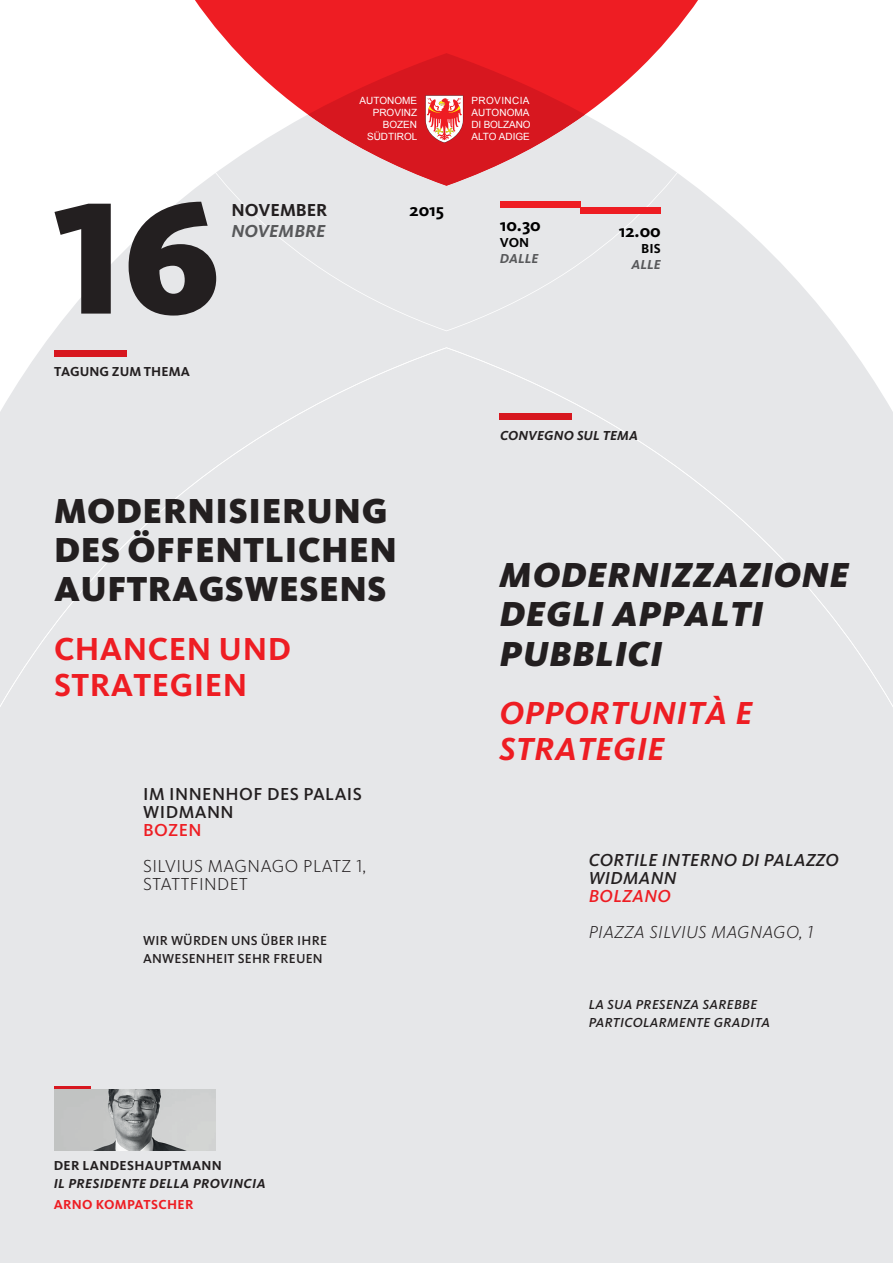
<style>
.page{position:relative;width:893px;height:1263px;background:#fff}
.page>*{position:absolute;margin:0;border:0;box-sizing:border-box;transform-origin:0 0}
.t1{font:900 165px "Kievit OT";color:#231f20}
.t2{font:900 36px/39.3px "Kievit OT";letter-spacing:.015em;color:#231f20}
.t3{font:italic 900 36px/39.3px "Kievit OT";letter-spacing:.015em;color:#231f20}
.t4{font:italic 700 33px/36px "Kievit OT";letter-spacing:.015em;color:#ee1d23}
.t5{font:700 33px/36px "Kievit OT";letter-spacing:.015em;color:#ee1d23}
.t6{font:300 18px/18px "Kievit OT";letter-spacing:.025em;color:#231f20}
.t7{font:italic 500 18px/18px "Kievit OT";letter-spacing:.02em;color:#231f20}
.t8{font:500 18px/18px "Kievit OT";letter-spacing:.025em;color:#231f20}
.t9{font:italic 300 18px "Kievit OT";letter-spacing:.025em;color:#231f20}
.t10{font:700 18px "Kievit OT";color:#000}
.t11{font:700 18px "Kievit OT";color:#231f20}
.t12{font:italic 700 18px "Kievit OT";color:#57585a}
.t13{font:italic 500 18px "Kievit OT";letter-spacing:.025em;color:#ee1d23}
.t14{font:500 18px "Kievit OT";letter-spacing:.025em;color:#ee1d23}
.t15{font:italic 500 13.5px/18px "Kievit OT";letter-spacing:.025em;color:#231f20}
.t16{font:italic 700 13.5px "Kievit OT";letter-spacing:.025em;color:#231f20}
.t17{font:500 13.5px/18px "Kievit OT";letter-spacing:.015em;color:#231f20}
.t18{font:700 13.5px "Kievit OT";letter-spacing:.025em;color:#231f20}
.t19{font:700 13.5px "Kievit OT";letter-spacing:.025em;color:#ee1d23}
.t20{font:italic 700 13.5px "Kievit OT";color:#57585a}
.t21{font:700 13.5px "Kievit OT";color:#000}
.t22{font:9.9px/12px "Arial";color:#fff;text-align:right}
</style>
<div class="page">
<svg style="left:42px;top:275px;width:809px;height:72px;fill:#e6e7e9"></svg>
<div style="left:0;top:347px;width:893px;height:916px;background:#e6e7e9"></div>
<svg style="left:101px;top:0;width:691px;height:331px;fill:#e6e7e9"></svg>
<div style="left:54px;top:350px;width:72px;height:6px;background:#d7171f"></div>
<div style="left:500px;top:414px;width:72px;height:6px;background:#d7171f"></div>
<hr style="left:54px;top:1086px;width:36px;height:3px;background:#d7171f">
<div style="left:500px;top:202px;width:80px;height:6px;background:#ee1d23"></div>
<div style="left:580px;top:208px;width:81px;height:6px;background:#ee1d23"></div>
<svg style="left:308px;top:53px;width:277px;height:133px;background:#e04e54"></svg>
<img style="left:54px;top:1089px;width:161px;height:61px">
<h1 class="t1" style="left:54px;top:159px;width:168px">16</h1>
<h3 class="t11" style="left:232px;top:199px;width:97px">NOVEMBER</h3>
<h3 class="t12" style="left:232px;top:220px;width:95px">NOVEMBRE</h3>
<h3 class="t18" style="left:54px;top:364px;width:137px">TAGUNG ZUM THEMA</h3>
<p class="t22" style="left:360px;top:95px;width:59px">AUTONOME<br>PROVINZ<br>BOZEN<br>SÜDTIROL</p>
<p class="t22" style="left:471px;top:95px;width:61px;text-align:justify">PROVINCIA AUTONOMA DI BOLZANO ALTO ADIGE</p>
<h3 class="t10" style="left:410px;top:199px;width:36px">2015</h3>
<h3 class="t10" style="left:500px;top:214px;width:42px">10.30</h3>
<h3 class="t21" style="left:500px;top:234px;width:31px">VON</h3>
<h3 class="t20" style="left:500px;top:250px;width:40px">DALLE</h3>
<h3 class="t10" style="left:619px;top:220px;width:43px">12.00</h3>
<h3 class="t21" style="left:641px;top:240px;width:21px">BIS</h3>
<h3 class="t20" style="left:631px;top:256px;width:31px">ALLE</h3>
<h3 class="t16" style="left:500px;top:428px;width:139px">CONVEGNO SUL TEMA</h3>
<h2 class="t2" style="left:54px;top:491px;width:345px">MODERNISIERUNG<br>DES ÖFFENTLICHEN<br>AUFTRAGSWESENS</h2>
<h3 class="t5" style="left:54px;top:630px;width:239px">CHANCEN UND<br>STRATEGIEN</h3>
<h2 class="t3" style="left:500px;top:555px;width:351px">MODERNIZZAZIONE<br>DEGLI APPALTI<br>PUBBLICI</h2>
<h3 class="t4" style="left:500px;top:695px;width:255px">OPPORTUNITÀ E<br>STRATEGIE</h3>
<h3 class="t8" style="left:143px;top:785px;width:220px">IM INNENHOF DES PALAIS<br>WIDMANN</h3>
<h3 class="t14" style="left:143px;top:819px;width:60px">BOZEN</h3>
<h3 class="t6" style="left:143px;top:857px;width:224px">SILVIUS MAGNAGO PLATZ 1,<br>STATTFINDET</h3>
<h3 class="t7" style="left:589px;top:851px;width:252px">CORTILE INTERNO DI PALAZZO<br>WIDMANN</h3>
<h3 class="t13" style="left:589px;top:885px;width:84px">BOLZANO</h3>
<h3 class="t9" style="left:589px;top:921px;width:226px">PIAZZA SILVIUS MAGNAGO, 1</h3>
<h3 class="t17" style="left:143px;top:931px;width:185px">WIR WÜRDEN UNS ÜBER IHRE<br>ANWESENHEIT SEHR FREUEN</h3>
<h3 class="t18" style="left:54px;top:1157px;width:170px">DER LANDESHAUPTMANN</h3>
<h3 class="t16" style="left:54px;top:1175px;width:213px">IL PRESIDENTE DELLA PROVINCIA</h3>
<h3 class="t19" style="left:54px;top:1196px;width:141px">ARNO KOMPATSCHER</h3>
<h3 class="t15" style="left:589px;top:995px;width:183px">LA SUA PRESENZA SAREBBE<br>PARTICOLARMENTE GRADITA</h3>
</div>
